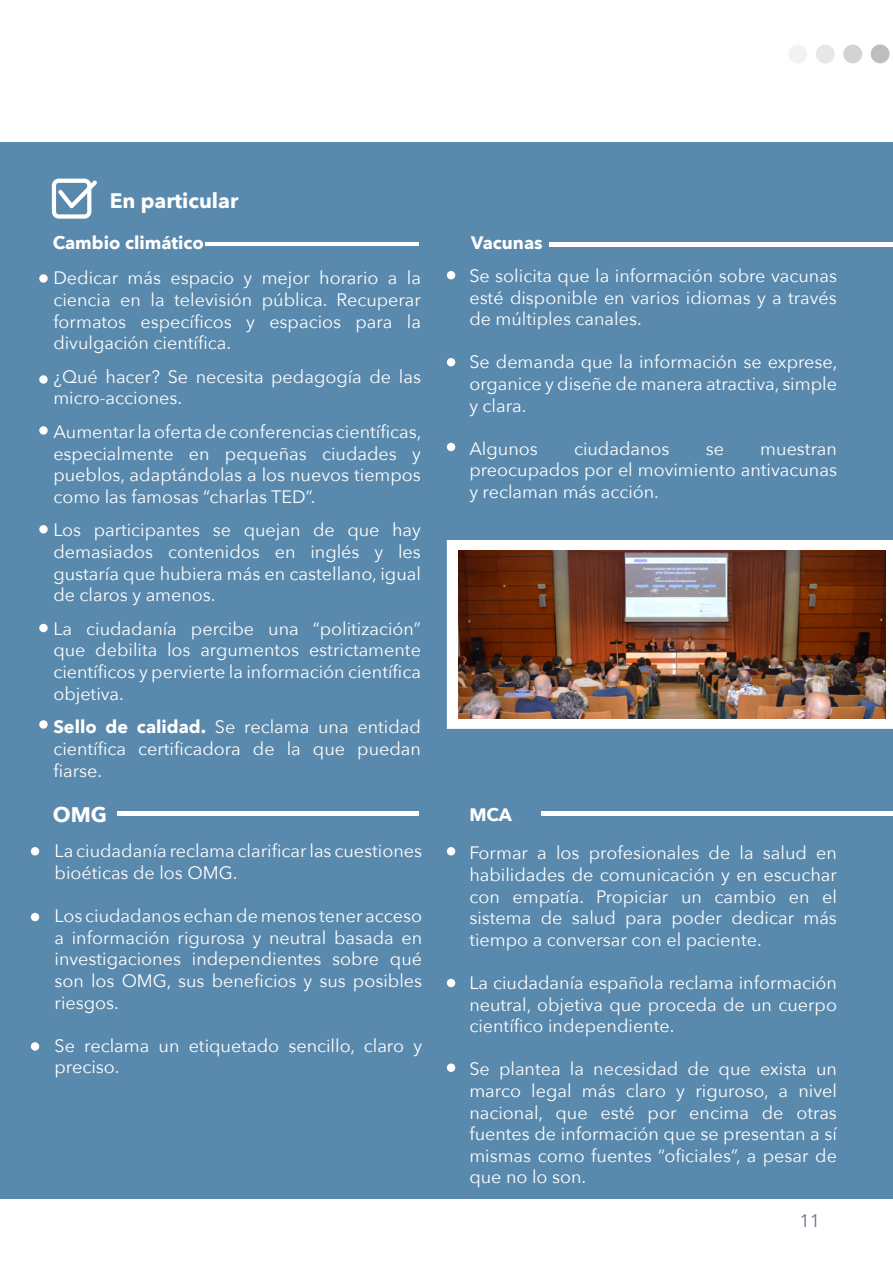
<style>
.page{position:relative;width:893px;height:1263px;background:#fff}
.page>*{position:absolute;margin:0;border:0;box-sizing:border-box;transform-origin:0 0}
.t1{font:700 21px "Avenir Next";color:#fff}
.t2{font:18px/21.6px "Avenir Next";color:#fff;text-align:justify}
.t3{font:700 18px "Avenir Next";color:#fff}
.t4{font:18px "Avenir Next";color:#687485}
.s1{font-weight:700}
</style>
<div class="page">
<div style="left:0;top:143px;width:893px;height:1056px;background:#5989ad"></div>
<svg style="left:52px;top:179px;width:45px;height:40px"></svg>
<div style="left:541px;top:811px;width:352px;height:5px;background:#fff"></div>
<div style="left:117px;top:811px;width:301px;height:5px;background:#fff"></div>
<hr style="left:205px;top:242px;width:214px;height:4px;background:#fff">
<hr style="left:549px;top:242px;width:344px;height:4px;background:#fff">
<div style="left:816px;top:45px;width:19px;height:18px;background:#e6e7e8;border-radius:50%"></div>
<div style="left:788px;top:45px;width:19px;height:18px;background:#f1f2f2;border-radius:50%"></div>
<div style="left:843px;top:45px;width:19px;height:18px;background:#d1d3d4;border-radius:50%"></div>
<div style="left:871px;top:45px;width:18px;height:18px;background:#bcbec0;border-radius:50%"></div>
<div style="left:447px;top:271px;width:8px;height:8px;background:#fff;border-radius:50%"></div>
<div style="left:447px;top:358px;width:8px;height:8px;background:#fff;border-radius:50%"></div>
<div style="left:447px;top:443px;width:8px;height:8px;background:#fff;border-radius:50%"></div>
<div style="left:447px;top:847px;width:8px;height:8px;background:#fff;border-radius:50%"></div>
<div style="left:447px;top:979px;width:8px;height:8px;background:#fff;border-radius:50%"></div>
<div style="left:447px;top:1063px;width:8px;height:9px;background:#fff;border-radius:50%"></div>
<div style="left:31px;top:847px;width:8px;height:8px;background:#fff;border-radius:50%"></div>
<div style="left:31px;top:913px;width:8px;height:8px;background:#fff;border-radius:50%"></div>
<div style="left:31px;top:1042px;width:8px;height:9px;background:#fff;border-radius:50%"></div>
<div style="left:39px;top:426px;width:9px;height:9px;background:#fff;border-radius:50%"></div>
<div style="left:39px;top:624px;width:9px;height:8px;background:#fff;border-radius:50%"></div>
<div style="left:39px;top:720px;width:9px;height:9px;background:#fff;border-radius:50%"></div>
<div style="left:39px;top:375px;width:9px;height:9px;background:#fff;border-radius:50%"></div>
<div style="left:39px;top:525px;width:9px;height:8px;background:#fff;border-radius:50%"></div>
<div style="left:39px;top:274px;width:9px;height:9px;background:#fff;border-radius:50%"></div>
<div style="left:447px;top:540px;width:446px;height:189px;background:#fff"></div>
<img style="left:458px;top:550px;width:427px;height:169px">
<p class="t1" style="left:110px;top:183px;width:130px">En particular</p>
<p class="t3" style="left:53px;top:227px;width:152px">Cambio climático</p>
<p class="t2" style="left:53px;top:267px;width:369px">Dedicar más espacio y mejor horario a la ciencia en la televisión pública. Recuperar formatos específicos y espacios para la divulgación científica.</p>
<p class="t2" style="left:53px;top:365px;width:369px">¿Qué hacer? Se necesita pedagogía de las micro-acciones.</p>
<p class="t2" style="left:53px;top:420px;width:370px">Aumentar la oferta de conferencias científicas, especialmente en pequeñas ciudades y pueblos, adaptándolas a los nuevos tiempos como las famosas “charlas TED”.</p>
<p class="t2" style="left:53px;top:519px;width:369px">Los participantes se quejan de que hay demasiados contenidos en inglés y les gustaría que hubiera más en castellano, igual de claros y amenos.</p>
<p class="t2" style="left:53px;top:617px;width:369px">La ciudadanía percibe una “politización” que debilita los argumentos estrictamente científicos y pervierte la información científica objetiva.</p>
<p class="t2" style="left:53px;top:715px;width:369px"><span class="s1">Sello de calidad.</span> Se reclama una entidad científica certificadora de la que puedan fiarse.</p>
<p class="t1" style="left:53px;top:797px;width:56px">OMG</p>
<p class="t2" style="left:55px;top:839px;width:369px">La ciudadanía reclama clarificar las cuestiones bioéticas de los OMG.</p>
<p class="t2" style="left:55px;top:904px;width:369px">Los ciudadanos echan de menos tener acceso a información rigurosa y neutral basada en investigaciones independientes sobre qué son los OMG, sus beneficios y sus posibles riesgos.</p>
<p class="t2" style="left:55px;top:1034px;width:369px">Se reclama un etiquetado sencillo, claro y preciso.</p>
<p class="t3" style="left:471px;top:227px;width:73px">Vacunas</p>
<p class="t2" style="left:469px;top:264px;width:369px">Se solicita que la información sobre vacunas esté disponible en varios idiomas y a través de múltiples canales.</p>
<p class="t2" style="left:469px;top:351px;width:370px">Se demanda que la información se exprese, organice y diseñe de manera atractiva, simple y clara.</p>
<p class="t2" style="left:469px;top:437px;width:70px">Algunos</p>
<p class="t2" style="left:574px;top:437px;width:97px">ciudadanos</p>
<p class="t2" style="left:706px;top:437px;width:20px">se</p>
<p class="t2" style="left:469px;top:437px;width:369px;text-indent:291px">muestran preocupados por el movimiento antivacunas y reclaman más acción.</p>
<p class="t3" style="left:469px;top:799px;width:44px">MCA</p>
<p class="t2" style="left:469px;top:841px;width:369px">Formar a los profesionales de la salud en habilidades de comunicación y en escuchar con empatía. Propiciar un cambio en el sistema de salud para poder dedicar más tiempo a conversar con el paciente.</p>
<p class="t2" style="left:469px;top:971px;width:369px">La ciudadanía española reclama información neutral, objetiva que proceda de un cuerpo científico independiente.</p>
<p class="t2" style="left:469px;top:1057px;width:369px">Se plantea la necesidad de que exista un marco legal más claro y riguroso, a nivel nacional, que esté por encima de otras fuentes de información que se presentan a sí mismas como fuentes “oficiales”, a pesar de que no lo son.</p>
<p class="t4" style="left:799px;top:1205px;width:22px">11</p>
</div>
